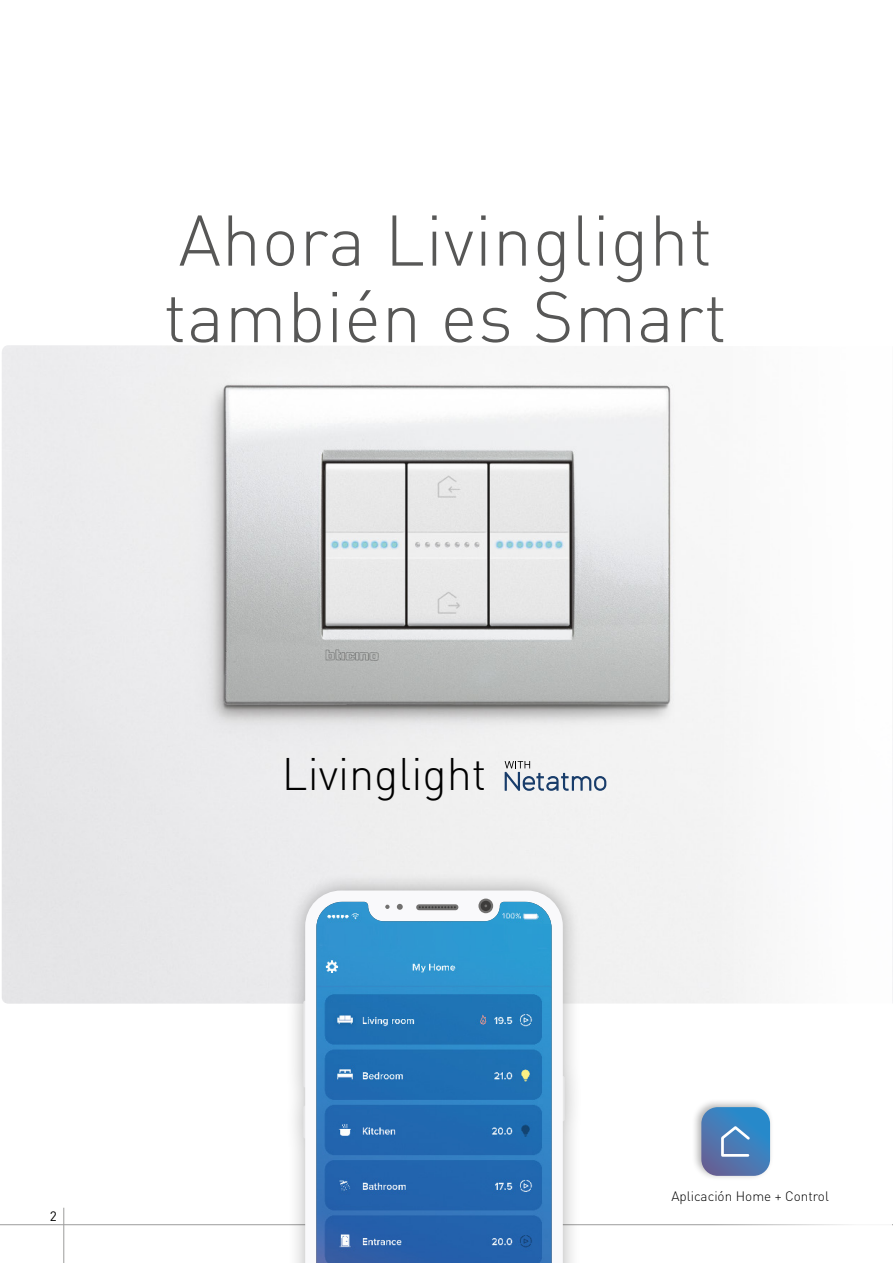
<style>
.page{position:relative;width:893px;height:1263px;background:#fff}
.page>*{position:absolute;margin:0;border:0;box-sizing:border-box;transform-origin:0 0}
.t1{font:300 70.5px/76.5px "DIN Pro";letter-spacing:.01em;color:#575756}
.t2{font:300 45px "DIN Pro";color:#000}
.t3{font:300 13.5px "DIN Pro";color:#000}
.t4{font:13.5px "DIN Pro";color:#000}
</style>
<div class="page">
<hr style="left:0;top:1224px;width:893px;height:1px;background:#9d9d9c">
<hr style="left:63px;top:1208px;width:1px;height:55px;background:#9d9d9c">
<img style="left:2px;top:345px;width:891px;height:659px">
<div style="left:285px;top:872px;width:295px;height:391px;background:#000;opacity:.3"></div>
<hr style="left:303px;top:1001px;width:4px;height:86px;background:#e6e6e7;border-radius:2px">
<hr style="left:303px;top:1105px;width:4px;height:33px;background:#e6e6e7;border-radius:2px">
<hr style="left:561px;top:1076px;width:4px;height:45px;background:#e6e6e7;border-radius:2px">
<svg style="left:305px;top:890px;width:258px;height:373px"></svg>
<svg style="left:478px;top:898px;width:15px;height:15px"></svg>
<img style="left:316px;top:902px;width:236px;height:361px">
<svg style="left:505px;top:761px;width:101px;height:30px"></svg>
<div style="left:690px;top:0;width:202px;height:1263px;background:#fff"></div>
<div style="left:691px;top:1098px;width:83px;height:83px;background:#000;opacity:.3"></div>
<svg style="left:701px;top:1107px;width:69px;height:69px;background:#5586bc"></svg>
<p class="t1" style="left:164px;top:199px;width:565px">Ahora Livinglight también es Smart</p>
<p class="t4" style="left:50px;top:1207px;width:9px">2</p>
<p class="t2" style="left:282px;top:744px;width:206px">Livinglight</p>
<p class="t3" style="left:671px;top:1187px;width:159px">Aplicación Home + Control</p>
</div>
